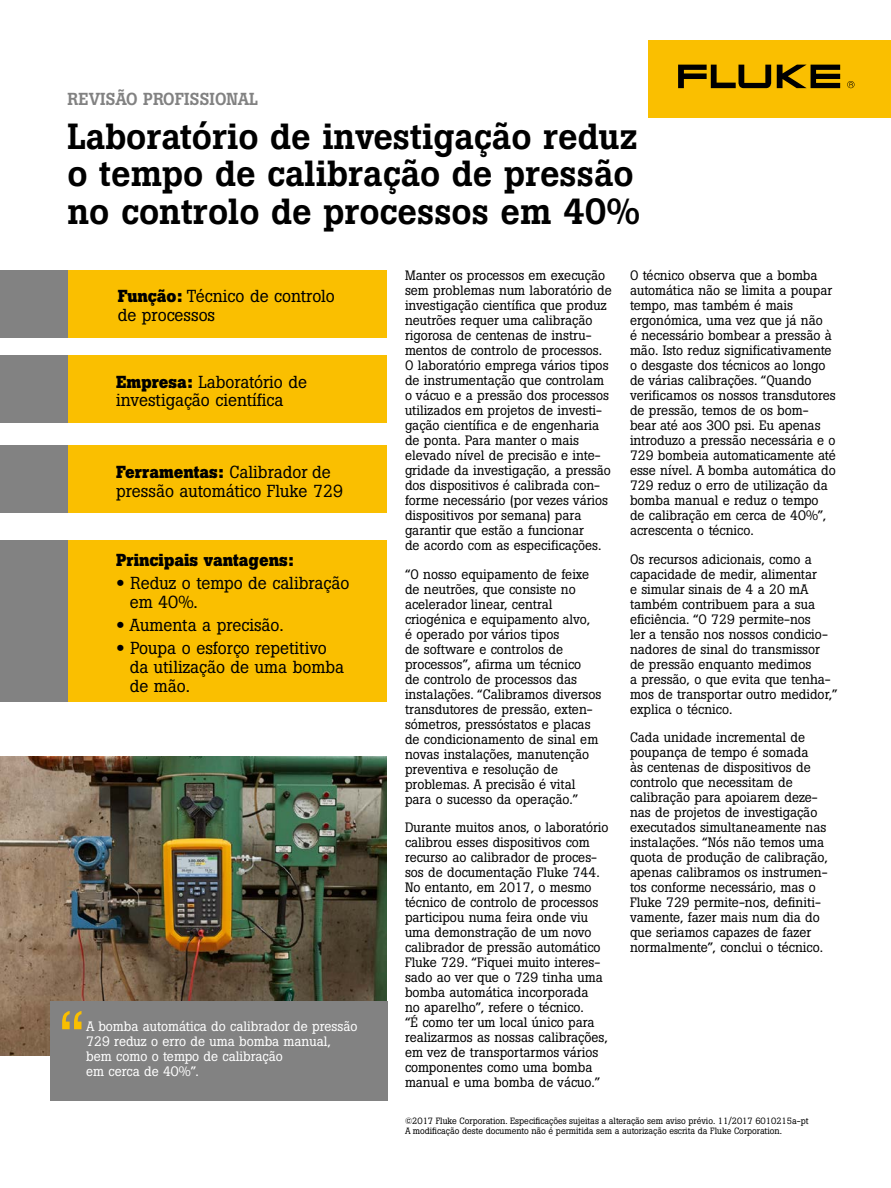
<style>
.page{position:relative;width:891px;height:1188px;background:#fff}
.page>*{position:absolute;margin:0;border:0;box-sizing:border-box;transform-origin:0 0}
.t1{font:72px "Helvetica";color:#fabf00}
.t2{font:500 36px/37.5px "Boton Pro";color:#000}
.t3{font:17.25px/18.8px "Boton Pro";color:#000}
.t4{font:700 17.25px "Boton Pro";color:#000}
.t5{font:500 17.25px "Boton Pro";color:#828282}
.t6{font:13.5px/15px "Boton Pro";color:#000}
.t7{font:13.5px/15px "Boton Pro";color:#fff}
.t8{font:9px/10.5px "Boton Pro";color:#000}
.s1{font-weight:700}
.s2{font-family:"Helvetica Neue LT Pro"}
</style>
<div class="page">
<div style="left:648px;top:40px;width:243px;height:78px;background:#fabf00"></div>
<svg style="left:777px;top:65px;width:63px;height:23px"></svg>
<svg style="left:678px;top:65px;width:93px;height:23px"></svg>
<svg style="left:847px;top:81px;width:8px;height:7px"></svg>
<img style="left:0;top:756px;width:387px;height:300px">
<div style="left:49px;top:355px;width:338px;height:68px;background:#fabf00"></div>
<div style="left:0;top:355px;width:68px;height:68px;background:#828282"></div>
<div style="left:49px;top:446px;width:338px;height:67px;background:#fabf00"></div>
<div style="left:0;top:446px;width:68px;height:67px;background:#828282"></div>
<div style="left:49px;top:540px;width:338px;height:162px;background:#fabf00"></div>
<div style="left:0;top:540px;width:68px;height:162px;background:#828282"></div>
<div style="left:49px;top:270px;width:338px;height:68px;background:#fabf00"></div>
<div style="left:0;top:270px;width:68px;height:68px;background:#828282"></div>
<div style="left:50px;top:1001px;width:338px;height:100px;background:#828282"></div>
<p class="t5" style="left:68px;top:88px;width:192px">REVISÃO PROFISSIONAL</p>
<h2 class="t2" style="left:68px;top:117px;width:574px">Laboratório de investigação reduz o tempo de calibração de pressão no controlo de processos em 40%</h2>
<p class="t6" style="left:405px;top:268px;width:208px">Manter os processos em execução sem problemas num laboratório de investigação científica que produz neutrões requer uma calibração rigorosa de centenas de instru&shy;mentos de controlo de processos.<br>O laboratório emprega vários tipos de instrumentação que controlam o vácuo e a pressão dos processos utilizados em projetos de investi&shy;gação científica e de engenharia de ponta. Para manter o mais elevado nível de precisão e inte&shy;gridade da investigação, a pressão dos dispositivos é calibrada con&shy;forme necessário (por vezes vários dispositivos por semana) para garantir que estão a funcionar<br>de acordo com as especificações.</p>
<p class="t6" style="left:405px;top:566px;width:198px">“O nosso equipamento de feixe de neutrões, que consiste no acelerador linear, central criogénica e equipamento alvo,<br>é operado por vários tipos<br>de software e controlos de processos”, afirma um técnico<br>de controlo de processos das instalações. “Calibramos diversos transdutores de pressão, exten&shy;sómetros, pressóstatos e placas de condicionamento de sinal em novas instalações, manutenção preventiva e resolução de problemas. A precisão é vital para o sucesso da operação.”</p>
<p class="t6" style="left:405px;top:820px;width:205px">Durante muitos anos, o laboratório calibrou esses dispositivos com recurso ao calibrador de proces&shy;sos de documentação Fluke 744.<br>No entanto, em 2017, o mesmo técnico de controlo de processos participou numa feira onde viu uma demonstração de um novo calibrador de pressão automático<br>Fluke 729. “Fiquei muito interes&shy;sado ao ver que o 729 tinha uma bomba automática incorporada<br>no aparelho”, refere o técnico.<br>“É como ter um local único para realizarmos as nossas calibrações, em vez de transportarmos vários componentes como uma bomba manual e uma bomba de vácuo.”</p>
<p class="t6" style="left:630px;top:268px;width:207px">O técnico observa que a bomba automática não se limita a poupar tempo, mas também é mais ergonómica, uma vez que já não<br>é necessário bombear a pressão à mão. Isto reduz significativamente o desgaste dos técnicos ao longo de várias calibrações. “Quando verificamos os nossos transdutores de pressão, temos de os bom&shy;bear até aos 300 psi. Eu apenas introduzo a pressão necessária e o<br>729 bombeia automaticamente até esse nível. A bomba automática do<br>729 reduz o erro de utilização da bomba manual e reduz o tempo de calibração em cerca de 40%”, acrescenta o técnico.</p>
<p class="t6" style="left:630px;top:551px;width:209px">Os recursos adicionais, como a capacidade de medir, alimentar<br>e simular sinais de 4 a 20 mA também contribuem para a sua eficiência. “O 729 permite-nos<br>ler a tensão nos nossos condicio&shy;nadores de sinal do transmissor de pressão enquanto medimos<br>a pressão, o que evita que tenha&shy;mos de transportar outro medidor,” explica o técnico.</p>
<p class="t6" style="left:630px;top:730px;width:199px">Cada unidade incremental de poupança de tempo é somada<br>às centenas de dispositivos de controlo que necessitam de calibração para apoiarem deze&shy;nas de projetos de investigação executados simultaneamente nas instalações. “Nós não temos uma quota de produção de calibração, apenas calibramos os instrumen&shy;tos conforme necessário, mas o<br>Fluke 729 permite-nos, definiti&shy;vamente, fazer mais num dia do que seriamos capazes de fazer normalmente”, conclui o técnico.</p>
<p class="t3" style="left:118px;top:287px;width:219px"><span class="s1">Função:</span> Técnico de controlo de processos</p>
<p class="t3" style="left:116px;top:372px;width:193px"><span class="s1">Empresa:</span> Laboratório de investigação científica</p>
<p class="t3" style="left:116px;top:462px;width:229px"><span class="s1">Ferramentas:</span> Calibrador de pressão automático Fluke 729</p>
<p class="t4" style="left:116px;top:549px;width:179px">Principais vantagens:</p>
<p class="t3" style="left:130px;top:574px;width:221px;text-indent:-14px"><span class="s2">•</span> Reduz o tempo de calibração em 40%.</p>
<p class="t3" style="left:116px;top:616px;width:169px"><span class="s2">•</span> Aumenta a precisão.</p>
<p class="t3" style="left:130px;top:639px;width:216px;text-indent:-14px"><span class="s2">•</span> Poupa o esforço repetitivo da utilização de uma bomba de mão.</p>
<h1 class="t1" style="left:59px;top:996px;width:25px">“</h1>
<p class="t7" style="left:86px;top:1018px;width:273px">A bomba automática do calibrador de pressão<br>729 reduz o erro de uma bomba manual, bem como o tempo de calibração<br>em cerca de 40%”.</p>
<p class="t8" style="left:405px;top:1115px;width:405px">©2017 Fluke Corporation. Especificações sujeitas a alteração sem aviso prévio. 11/2017 6010215a-pt<br>A modificação deste documento não é permitida sem a autorização escrita da Fluke Corporation.</p>
</div>
